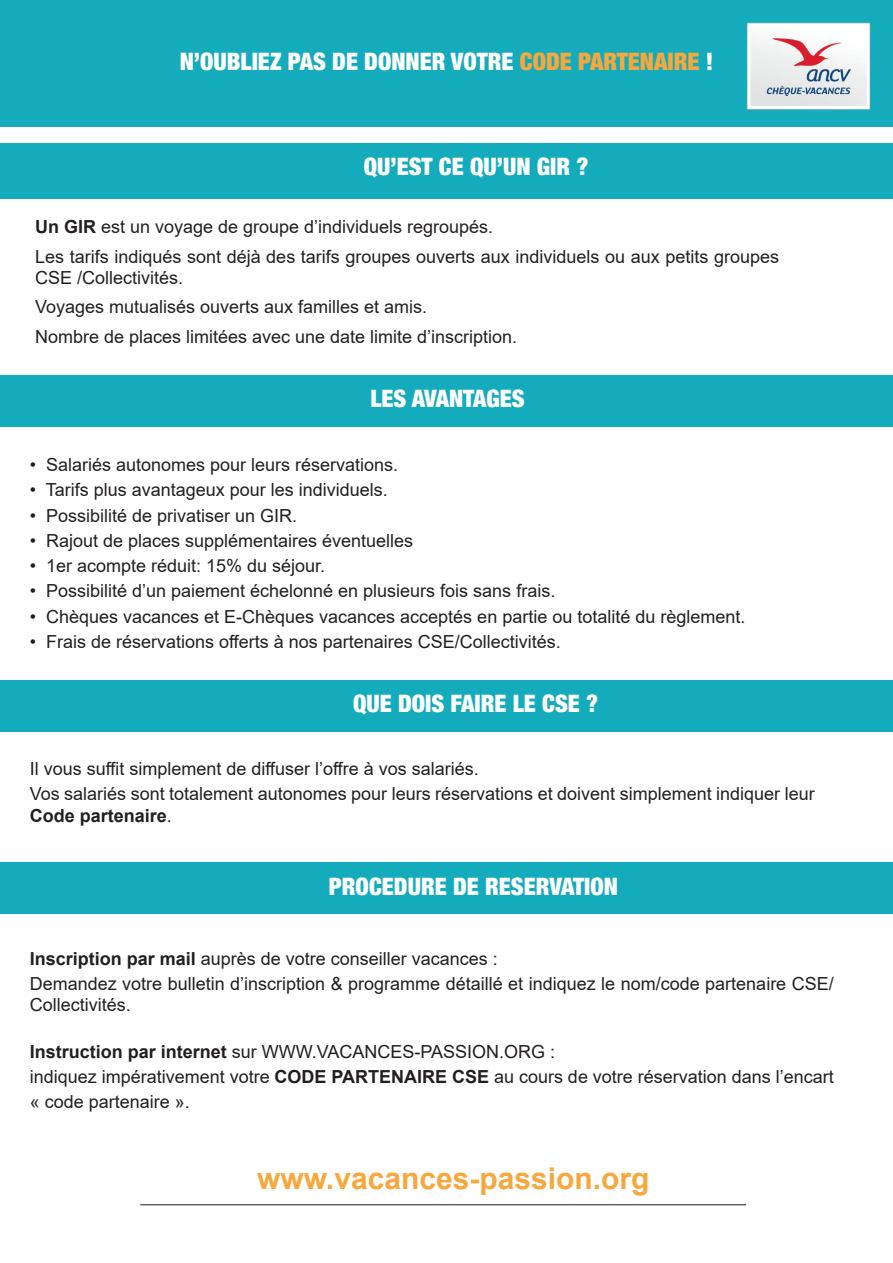
<style>
.page{position:relative;width:893px;height:1263px;background:#fff}
.page>*{position:absolute;margin:0;border:0;box-sizing:border-box;transform-origin:0 0}
.t1{font:700 30px "Arial";color:#f7a83d}
.t2{font:900 condensed 24px "Helvetica Neue";color:#fff}
.t3{font:18px/25.2px "Arial";color:#231f20}
.t4{font:700 18px "Arial";color:#231f20}
.s1{color:#f7a83d}
.s2{font-weight:700}
.s3{font-weight:400}
</style>
<div class="page">
<hr style="left:140px;top:1204px;width:606px;height:1px;background:#606465">
<div style="left:0;top:0;width:893px;height:126px;background:#14acbc"></div>
<div style="left:0;top:144px;width:893px;height:55px;background:#14acbc"></div>
<img style="left:746px;top:22px;width:125px;height:89px">
<div style="left:0;top:375px;width:893px;height:51px;background:#14acbc"></div>
<div style="left:0;top:680px;width:893px;height:51px;background:#14acbc"></div>
<div style="left:0;top:863px;width:893px;height:51px;background:#14acbc"></div>
<h2 class="t2" style="left:180px;top:42px;width:535px">N’OUBLIEZ PAS DE DONNER VOTRE <span class="s1">CODE PARTENAIRE</span> !</h2>
<h2 class="t2" style="left:364px;top:147px;width:226px">QU’EST CE QU’UN GIR ?</h2>
<p class="t3" style="left:35px;top:212px;width:746px;line-height:29.5px"><span class="s2">Un GIR</span> est un voyage de groupe d’individuels regroupés.<br>Les tarifs indiqués sont déjà des tarifs groupes ouverts aux individuels ou aux petits groupes</p>
<p class="t3" style="left:35px;top:262px;width:484px;line-height:29.8px">CSE /Collectivités.<br>Voyages mutualisés ouverts aux familles et amis.<br>Nombre de places limitées avec une date limite d’inscription.</p>
<h2 class="t2" style="left:370px;top:379px;width:156px">LES AVANTAGES</h2>
<p class="t3" style="left:30px;top:452px;width:370px">• Salariés autonomes pour leurs réservations.</p>
<p class="t3" style="left:30px;top:477px;width:360px">• Tarifs plus avantageux pour les individuels.</p>
<p class="t3" style="left:30px;top:502px;width:269px">• Possibilité de privatiser un GIR.</p>
<p class="t3" style="left:30px;top:528px;width:385px">• Rajout de places supplémentaires éventuelles</p>
<p class="t3" style="left:30px;top:553px;width:297px">• 1er acompte réduit: 15% du séjour.</p>
<p class="t3" style="left:30px;top:578px;width:527px">• Possibilité d’un paiement échelonné en plusieurs fois sans frais.</p>
<p class="t3" style="left:30px;top:603px;width:717px">• Chèques vacances et E-Chèques vacances acceptés en partie ou totalité du règlement.</p>
<p class="t3" style="left:30px;top:629px;width:533px">• Frais de réservations offerts à nos partenaires CSE/Collectivités.</p>
<h2 class="t2" style="left:353px;top:684px;width:247px">QUE DOIS FAIRE LE CSE ?</h2>
<p class="t3" style="left:30px;top:756px;width:786px">Il vous suffit simplement de diffuser l’offre à vos salariés.<br>Vos salariés sont totalement autonomes pour leurs réservations et doivent simplement indiquer leur</p>
<p class="t4" style="left:30px;top:802px;width:144px">Code partenaire<span class="s3">.</span></p>
<h2 class="t2" style="left:329px;top:866px;width:290px">PROCEDURE DE RESERVATION</h2>
<p class="t3" style="left:30px;top:946px;width:805px"><span class="s2">Inscription par mail</span> auprès de votre conseiller vacances :<br>Demandez votre bulletin d’inscription &amp; programme détaillé et indiquez le nom/code partenaire CSE/</p>
<p class="t3" style="left:30px;top:992px;width:103px">Collectivités.</p>
<p class="t3" style="left:30px;top:1038px;width:805px"><span class="s2">Instruction par internet</span> sur WWW.VACANCES-PASSION.ORG :<br>indiquez impérativement votre <span class="s2">CODE PARTENAIRE CSE</span> au cours de votre réservation dans l’encart « code partenaire ».</p>
<h1 class="t1" style="left:257px;top:1157px;width:394px">www.vacances-passion.org</h1>
</div>
